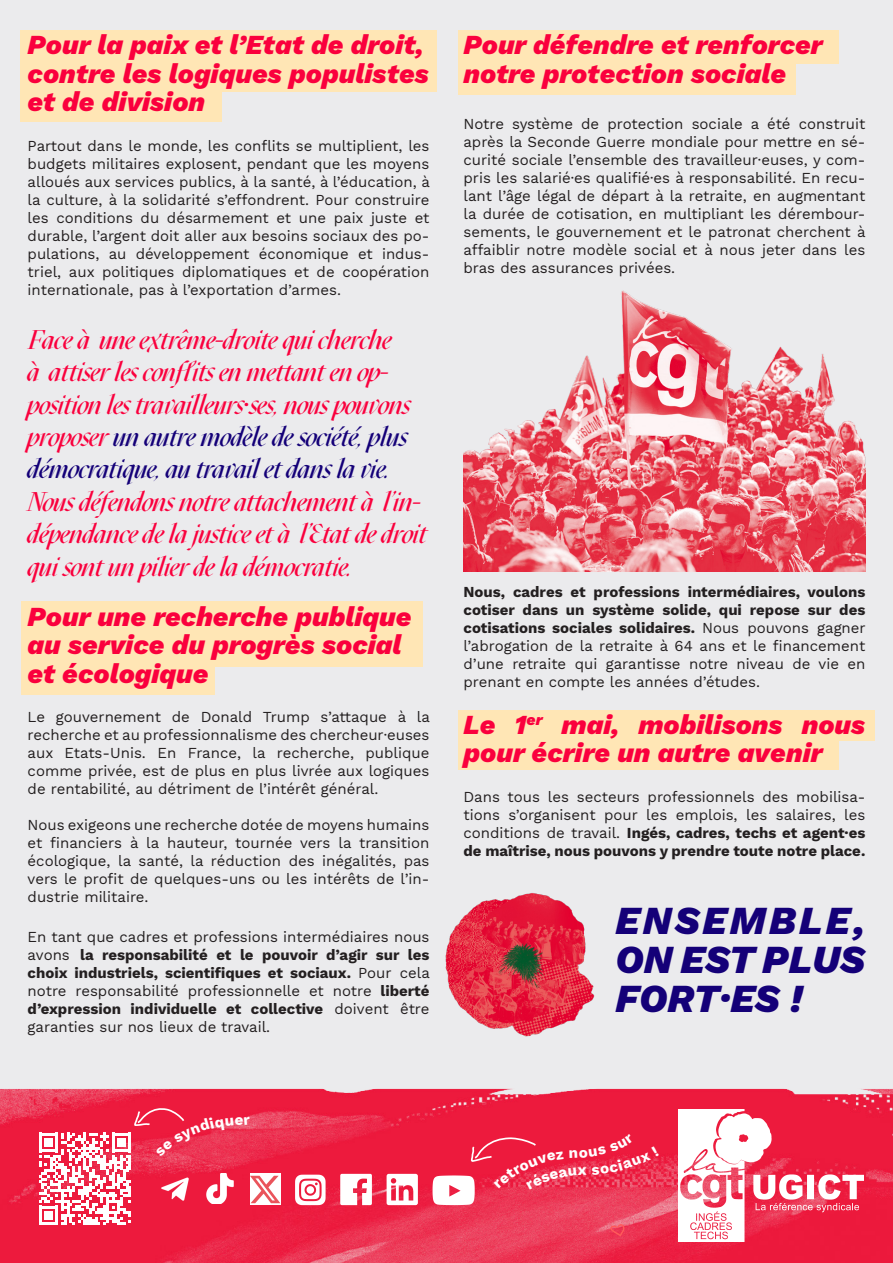
<style>
.page{position:relative;width:893px;height:1263px;background:#ebebed}
.page>*{position:absolute;margin:0;border:0;box-sizing:border-box;transform-origin:0 0}
.t1{font:italic 39px/39px "Work Sans";color:#140078;text-align:justify}
.t2{font:27px/32.4px "MAZIUSREVIEW20.09 Extraitalic";color:#fa003d}
.t3{font:italic 27px/28.5px "Work Sans";color:#fa003d}
.t4{font:15px/18px "Work Sans";color:#231f20;text-align:justify}
.s1{font-family:"Work Sans"}
.s2{color:#140078}
</style>
<div class="page">
<div style="left:20px;top:31px;width:417px;height:30px;background:#ffe6b5"></div>
<div style="left:20px;top:61px;width:417px;height:30px;background:#ffe6b5"></div>
<div style="left:20px;top:91px;width:201px;height:31px;background:#ffe6b5"></div>
<div style="left:458px;top:31px;width:381px;height:33px;background:#ffe6b5"></div>
<div style="left:458px;top:61px;width:337px;height:33px;background:#ffe6b5"></div>
<img style="left:0;top:117px;width:893px;height:1146px">
<img style="left:463px;top:283px;width:402px;height:289px">
<svg style="left:609px;top:1223px;width:17px;height:14px"></svg>
<img style="left:678px;top:1110px;width:186px;height:132px">
<img style="left:443px;top:885px;width:156px;height:159px">
<svg style="left:295px;top:1175px;width:31px;height:30px"></svg>
<svg style="left:340px;top:1174px;width:32px;height:31px"></svg>
<svg style="left:387px;top:1174px;width:31px;height:31px"></svg>
<svg style="left:433px;top:1134px;width:226px;height:71px;background:#ed3856"></svg>
<svg style="left:39px;top:1106px;width:241px;height:119px;background:#f0536d"></svg>
<p class="t3" style="left:28px;top:29px;width:403px">Pour la paix et l’Etat de droit, contre les logiques populistes et de division</p>
<p class="t4" style="left:28px;top:136px;width:404px">Partout dans le monde, les conflits se multiplient, les budgets militaires explosent, pendant que les moyens alloués aux services publics, à la santé, à l’éducation, à la culture, à la solidarité s’effondrent. Pour construire les conditions du désarmement et une paix juste et durable, l’argent doit aller aux besoins sociaux des po&shy;pulations, au développement économique et indus&shy;triel, aux politiques diplomatiques et de coopération internationale, pas à l’exportation d’armes.</p>
<p class="t2" style="left:28px;top:324px;width:401px">Face à une extrême-droite qui cherche<br>à attiser les conflits en mettant en op&shy;position les travailleurs<span class="s1">·</span>ses, nous pouvons proposer <span class="s2">un autre modèle de société, plus démocratique, au travail et dans la vie.<br></span>Nous défendons notre attachement à l’in&shy;dépendance de la justice et à l’Etat de droit qui sont un pilier de la démocratie.</p>
<p class="t3" style="left:28px;top:601px;width:385px">Pour une recherche publique au service du progrès social et écologique</p>
<p class="t4" style="left:28px;top:708px;width:404px">Le gouvernement de Donald Trump s’attaque à la recherche et au professionnalisme des chercheur·euses aux Etats-Unis. En France, la recherche, publique comme privée, est de plus en plus livrée aux logiques de rentabilité, au détriment de l’intérêt général.</p>
<p class="t4" style="left:28px;top:816px;width:403px">Nous exigeons une recherche dotée de moyens humains et financiers à la hauteur, tournée vers la transition écologique, la santé, la réduction des inégalités, pas vers le profit de quelques-uns ou les intérêts de l’in&shy;dustrie militaire.</p>
<p class="t4" style="left:28px;top:927px;width:404px">En tant que cadres et professions intermédiaires nous avons la responsabilité et le pouvoir d’agir sur les choix industriels, scientifiques et sociaux. Pour cela notre responsabilité professionnelle et notre liberté d’expression individuelle et collective doivent être garanties sur nos lieux de travail.</p>
<p class="t3" style="left:463px;top:29px;width:361px">Pour défendre et renforcer notre protection sociale</p>
<p class="t4" style="left:463px;top:115px;width:404px">Notre système de protection sociale a été construit après la Seconde Guerre mondiale pour mettre en sé&shy;curité sociale l’ensemble des travailleur·euses, y com&shy;pris les salarié·es qualifié·es à responsabilité. En recu&shy;lant l’âge légal de départ à la retraite, en augmentant la durée de cotisation, en multipliant les dérembour&shy;sements, le gouvernement et le patronat cherchent à affaiblir notre modèle social et à nous jeter dans les bras des assurances privées.</p>
<p class="t4" style="left:463px;top:583px;width:404px">Nous, cadres et professions intermédiaires, voulons cotiser dans un système solide, qui repose sur des cotisations sociales solidaires. Nous pouvons gagner l’abrogation de la retraite à 64 ans et le financement d’une retraite qui garantisse notre niveau de vie en prenant en compte les années d’études.</p>
<p class="t3" style="left:463px;top:709px;width:403px">Le 1<sup>er</sup> mai, mobilisons nous pour écrire un autre avenir</p>
<p class="t4" style="left:463px;top:787px;width:403px">Dans tous les secteurs professionnels des mobilisa&shy;tions s’organisent pour les emplois, les salaires, les conditions de travail. Ingés, cadres, techs et agent·es de maîtrise, nous pouvons y prendre toute notre place.</p>
<p class="t1" style="left:615px;top:899px;width:251px">ENSEMBLE, ON EST PLUS FORT·ES !</p>
</div>
